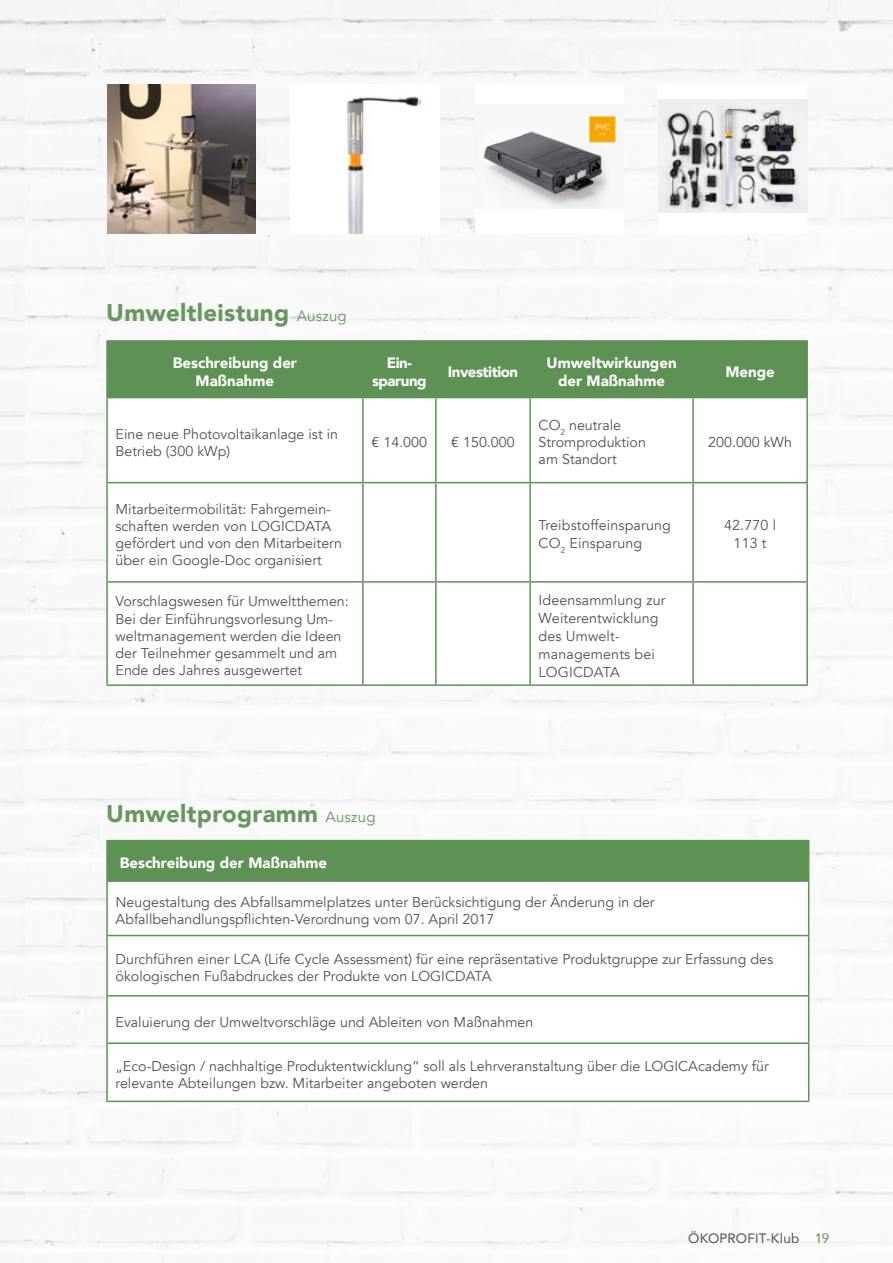
<style>
.page{position:relative;width:893px;height:1263px;background:#fff}
.page>*{position:absolute;margin:0;border:0;box-sizing:border-box;transform-origin:0 0}
.U2{font:900 24px "Avenir";letter-spacing:.015em;color:#67975e}
.t1{font:900 15px/18px "Avenir";color:#fff;text-align:center}
.t2{font:900 15px/18px "Avenir";letter-spacing:-.03em;color:#fff;text-align:center}
.Fliess_Tabelle{font:14.25px/18px "Avenir";color:#555051}
.tab{font:14.25px/17.1px "Avenir";color:#555051}
.t3{font:13.5px "Avenir";letter-spacing:.015em;color:#555051}
.s1{font-weight:400;font-size:15px}
.s2{color:#5e9255}
</style>
<div class="page">
<img style="left:24px;top:0;width:869px;height:1263px">
<div style="left:107px;top:841px;width:702px;height:40px;background:#5e9255"></div>
<svg style="left:108px;top:882px;width:700px;height:218px"></svg>
<hr style="left:106px;top:841px;width:2px;height:39px;background:#5e9255">
<hr style="left:106px;top:840px;width:703px;height:1px;background:#5e9255">
<hr style="left:106px;top:882px;width:2px;height:53px;background:#5e9255">
<hr style="left:106px;top:936px;width:2px;height:59px;background:#5e9255">
<hr style="left:106px;top:880px;width:703px;height:2px;background:#5e9255">
<hr style="left:808px;top:882px;width:1px;height:53px;background:#5e9255">
<hr style="left:808px;top:936px;width:1px;height:59px;background:#5e9255">
<hr style="left:106px;top:935px;width:703px;height:1px;background:#5e9255">
<hr style="left:106px;top:996px;width:2px;height:46px;background:#5e9255">
<hr style="left:106px;top:995px;width:703px;height:1px;background:#5e9255">
<hr style="left:808px;top:996px;width:1px;height:46px;background:#5e9255">
<hr style="left:106px;top:1044px;width:2px;height:56px;background:#5e9255">
<hr style="left:106px;top:1042px;width:703px;height:2px;background:#5e9255">
<hr style="left:808px;top:1044px;width:1px;height:56px;background:#5e9255">
<hr style="left:106px;top:1100px;width:703px;height:2px;background:#5e9255">
<div style="left:108px;top:342px;width:698px;height:55px;background:#5e9255"></div>
<svg style="left:108px;top:398px;width:698px;height:286px"></svg>
<hr style="left:106px;top:342px;width:2px;height:55px;background:#5e9255">
<hr style="left:106px;top:340px;width:257px;height:2px;background:#5e9255">
<hr style="left:363px;top:340px;width:73px;height:2px;background:#5e9255">
<hr style="left:436px;top:340px;width:94px;height:2px;background:#5e9255">
<hr style="left:530px;top:340px;width:163px;height:2px;background:#5e9255">
<hr style="left:693px;top:340px;width:115px;height:2px;background:#5e9255">
<hr style="left:806px;top:342px;width:2px;height:55px;background:#5e9255">
<hr style="left:106px;top:398px;width:2px;height:84px;background:#5e9255">
<hr style="left:362px;top:398px;width:2px;height:84px;background:#5e9255">
<hr style="left:435px;top:398px;width:2px;height:84px;background:#5e9255">
<hr style="left:529px;top:398px;width:2px;height:84px;background:#5e9255">
<hr style="left:692px;top:398px;width:2px;height:84px;background:#5e9255">
<hr style="left:806px;top:398px;width:2px;height:84px;background:#5e9255">
<hr style="left:106px;top:483px;width:2px;height:98px;background:#5e9255">
<hr style="left:106px;top:482px;width:257px;height:1px;background:#5e9255">
<hr style="left:363px;top:482px;width:73px;height:1px;background:#5e9255">
<hr style="left:436px;top:482px;width:94px;height:1px;background:#5e9255">
<hr style="left:362px;top:483px;width:2px;height:98px;background:#5e9255">
<hr style="left:435px;top:483px;width:2px;height:98px;background:#5e9255">
<hr style="left:529px;top:483px;width:2px;height:98px;background:#5e9255">
<hr style="left:530px;top:482px;width:163px;height:1px;background:#5e9255">
<hr style="left:693px;top:482px;width:115px;height:1px;background:#5e9255">
<hr style="left:692px;top:483px;width:2px;height:98px;background:#5e9255">
<hr style="left:806px;top:483px;width:2px;height:98px;background:#5e9255">
<hr style="left:106px;top:583px;width:2px;height:101px;background:#5e9255">
<hr style="left:106px;top:581px;width:257px;height:2px;background:#5e9255">
<hr style="left:363px;top:581px;width:73px;height:2px;background:#5e9255">
<hr style="left:436px;top:581px;width:94px;height:2px;background:#5e9255">
<hr style="left:362px;top:583px;width:2px;height:101px;background:#5e9255">
<hr style="left:435px;top:583px;width:2px;height:101px;background:#5e9255">
<hr style="left:529px;top:583px;width:2px;height:101px;background:#5e9255">
<hr style="left:530px;top:581px;width:163px;height:2px;background:#5e9255">
<hr style="left:693px;top:581px;width:115px;height:2px;background:#5e9255">
<hr style="left:692px;top:583px;width:2px;height:101px;background:#5e9255">
<hr style="left:806px;top:583px;width:2px;height:101px;background:#5e9255">
<hr style="left:106px;top:684px;width:257px;height:2px;background:#5e9255">
<hr style="left:363px;top:684px;width:73px;height:2px;background:#5e9255">
<hr style="left:436px;top:684px;width:94px;height:2px;background:#5e9255">
<hr style="left:530px;top:684px;width:163px;height:2px;background:#5e9255">
<hr style="left:693px;top:684px;width:115px;height:2px;background:#5e9255">
<hr style="left:106px;top:397px;width:257px;height:1px;background:#5e9255">
<hr style="left:363px;top:397px;width:73px;height:1px;background:#5e9255">
<hr style="left:436px;top:397px;width:94px;height:1px;background:#5e9255">
<hr style="left:530px;top:397px;width:163px;height:1px;background:#5e9255">
<hr style="left:693px;top:397px;width:115px;height:1px;background:#5e9255">
<img style="left:107px;top:84px;width:149px;height:149px">
<div style="left:475px;top:84px;width:148px;height:149px;background:#fff"></div>
<img style="left:483px;top:104px;width:140px;height:104px">
<img style="left:291px;top:84px;width:149px;height:149px">
<div style="left:658px;top:84px;width:149px;height:149px;background:#fff"></div>
<img style="left:658px;top:99px;width:149px;height:114px">
<p class="U2" style="left:106px;top:292px;width:242px">Umweltleistung <span class="s1">Auszug</span></p>
<p class="t1" style="left:173px;top:353px;width:126px">Beschreibung der</p>
<p class="t1" style="left:196px;top:371px;width:80px">Maßnahme</p>
<p class="t2" style="left:372px;top:353px;width:56px">Ein&shy;sparung</p>
<p class="t2" style="left:448px;top:362px;width:72px">Investition</p>
<p class="t1" style="left:547px;top:353px;width:132px">Umweltwirkungen der Maßnahme</p>
<p class="t1" style="left:725px;top:362px;width:51px">Menge</p>
<p class="tab" style="left:116px;top:425px;width:224px">Eine neue Photovoltaikanlage ist in<br>Betrieb (300 kWp)</p>
<p class="tab" style="left:372px;top:434px;width:57px">€ 14.000</p>
<p class="tab" style="left:451px;top:434px;width:65px">€ 150.000</p>
<p class="tab" style="left:116px;top:500px;width:228px">Mitarbeitermobilität: Fahrgemein&shy;schaften werden von LOGICDATA gefördert und von den Mitarbeitern über ein Google-Doc organisiert</p>
<p class="tab" style="left:539px;top:417px;width:109px">CO<sub>2</sub> neutrale<br>Stromproduktion am Standort</p>
<p class="tab" style="left:708px;top:434px;width:85px">200.000 kWh</p>
<p class="Fliess_Tabelle" style="left:539px;top:517px;width:134px">Treibstoffeinsparung<br>CO<sub>2</sub> Einsparung</p>
<p class="Fliess_Tabelle" style="left:724px;top:517px;width:53px;text-align:center">42.770 l<br>113 t</p>
<p class="tab" style="left:116px;top:593px;width:235px">Vorschlagswesen für Umweltthemen:<br>Bei der Einführungsvorlesung Um&shy;weltmanagement werden die Ideen der Teilnehmer gesammelt und am<br>Ende des Jahres ausgewertet</p>
<p class="Fliess_Tabelle" style="left:539px;top:591px;width:128px">Ideensammlung zur<br>Weiterentwicklung des Umwelt&shy;managements bei<br>LOGICDATA</p>
<p class="U2" style="left:106px;top:793px;width:271px">Umweltprogramm <span class="s1">Auszug</span></p>
<p class="t1" style="left:120px;top:854px;width:209px">Beschreibung der Maßnahme</p>
<p class="Fliess_Tabelle" style="left:116px;top:894px;width:541px;line-height:17.1px">Neugestaltung des Abfallsammelplatzes unter Berücksichtigung der Änderung in der<br>Abfallbehandlungspflichten-Verordnung vom 07. April 2017</p>
<p class="Fliess_Tabelle" style="left:116px;top:951px;width:659px;line-height:17.1px">Durchführen einer LCA (Life Cycle Assessment) für eine repräsentative Produktgruppe zur Erfassung des ökologischen Fußabdruckes der Produkte von LOGICDATA</p>
<p class="Fliess_Tabelle" style="left:116px;top:1013px;width:419px">Evaluierung der Umweltvorschläge und Ableiten von Maßnahmen</p>
<p class="Fliess_Tabelle" style="left:116px;top:1058px;width:655px;line-height:17.1px">„Eco-Design / nachhaltige Produktentwicklung“ soll als Lehrveranstaltung über die LOGICAcademy für relevante Abteilungen bzw. Mitarbeiter angeboten werden</p>
<p class="t3" style="left:688px;top:1227px;width:142px">ÖKOPROFIT-Klub <span class="s2">19</span></p>
</div>
